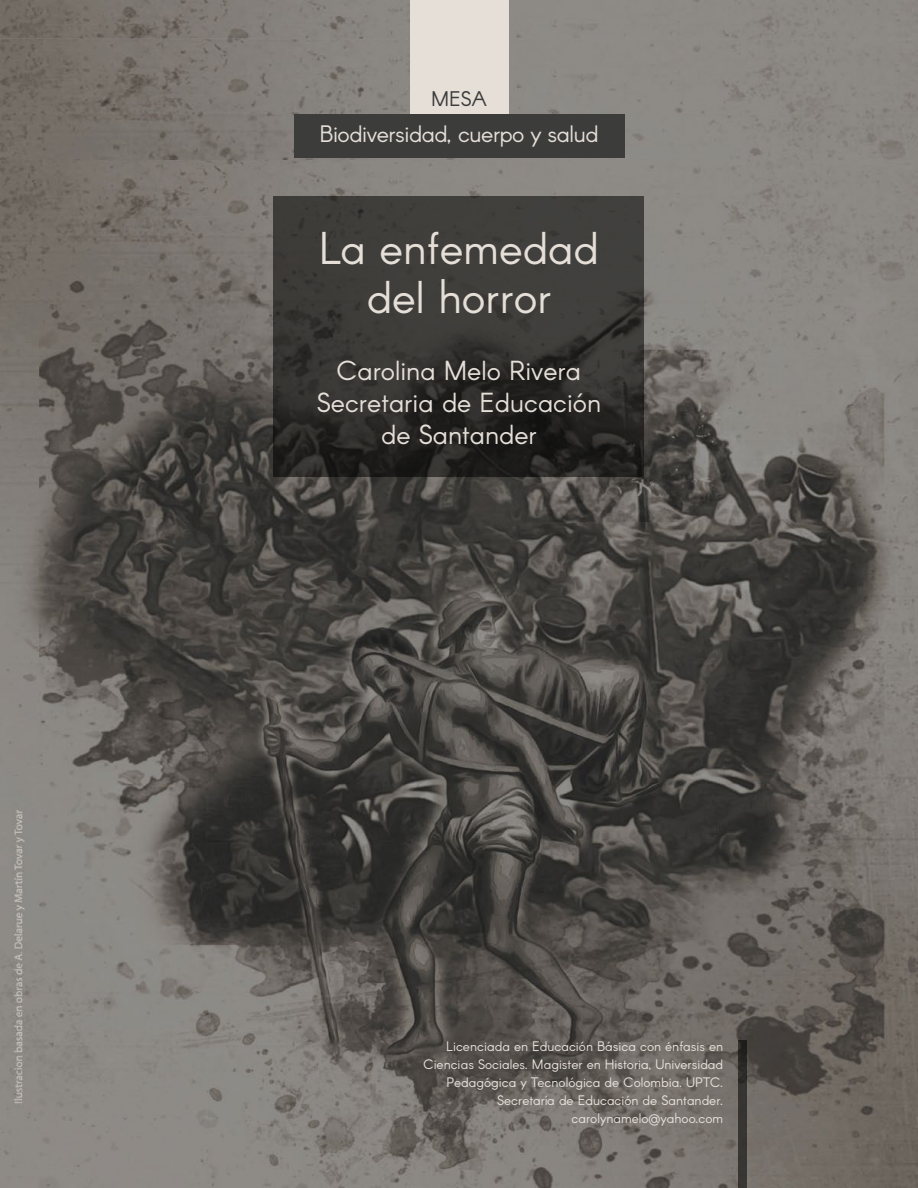
<style>
.page{position:relative;width:918px;height:1188px;background:#fff}
.page>*{position:absolute;margin:0;border:0;box-sizing:border-box;transform-origin:0 0}
.t1{font:45px/49.5px "Arcon";color:#e5dfd8;text-align:center}
.t2{font:27px/32.4px "Arcon";color:#e5dfd8;text-align:center}
.t3{font:23.4px "Arcon";letter-spacing:-.02em;color:#e5dfd8}
.t4{font:20.7px "Arcon";color:#3c3c3b}
.t5{font:13.5px/18px "Arcon";color:#e8e2dc;text-align:right}
</style>
<div class="page">
<img style="left:0;top:0;width:918px;height:1188px">
<div style="left:410px;top:0;width:98px;height:115px;background:#e5dfd8"></div>
<div style="left:294px;top:114px;width:330px;height:44px;background:#3c3c3b"></div>
<svg style="left:274px;top:196px;width:370px;height:280px;background:#343330"></svg>
<svg style="left:738px;top:1041px;width:8px;height:147px"></svg>
<h3 class="t4" style="left:431px;top:86px;width:57px">MESA</h3>
<h3 class="t3" style="left:319px;top:119px;width:281px">Biodiversidad, cuerpo y salud</h3>
<h1 class="t1" style="left:319px;top:227px;width:282px">La enfemedad del horror</h1>
<h2 class="t2" style="left:317px;top:356px;width:286px">Carolina Melo Rivera<br>Secretaria de Educación de Santander</h2>
<p class="t5" style="left:423px;top:1038px;width:301px">Licenciada en Educación Básica con énfasis en Ciencias Sociales. Magister en Historia, Universidad Pedagógica y Tecnológica de Colombia. UPTC.<br>Secretaría de Educación de Santander. carolynamelo@yahoo.com</p>
</div>
